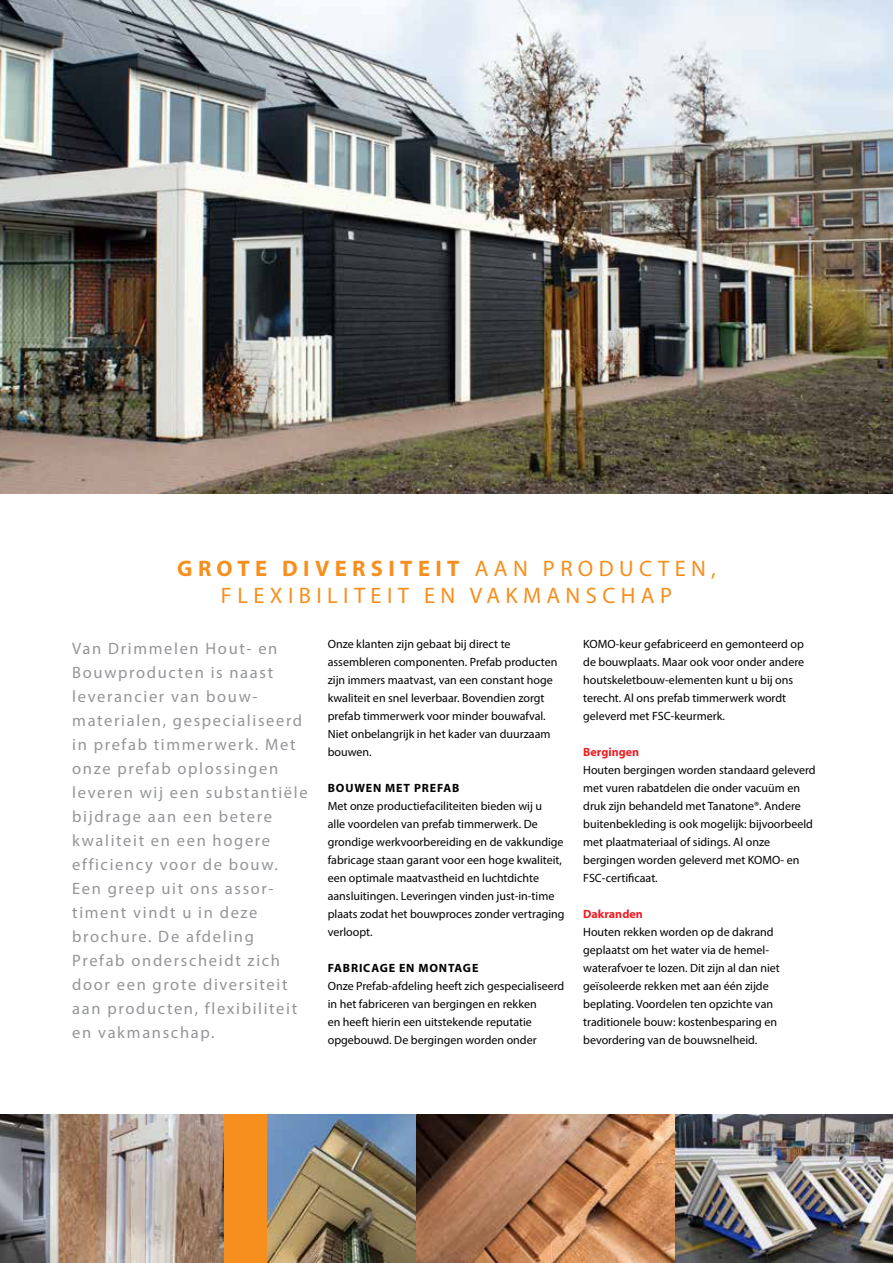
<style>
.page{position:relative;width:893px;height:1263px;background:#fff}
.page>*{position:absolute;margin:0;border:0;box-sizing:border-box;transform-origin:0 0}
.intro{font:22.5px/27px "Myriad Pro";letter-spacing:.24em;color:#f78f1e;text-align:center}
.intro-2{font:16.5px/24px "Myriad Pro";letter-spacing:.1em;color:#939598}
.body{font:12px/18px "Myriad Pro";color:#000}
.tussenkopje{font:700 12px "Myriad Pro";letter-spacing:.07em;color:#000}
.subkopjes{font:700 12px "Myriad Pro";color:#ed1d24}
.s1{font-weight:700}
</style>
<div class="page">
<div style="left:223px;top:1114px;width:45px;height:149px;background:#f78f1e"></div>
<img style="left:268px;top:1114px;width:625px;height:149px">
<img style="left:0;top:1114px;width:223px;height:149px">
<img style="left:0;top:0;width:893px;height:493px">
<p class="intro" style="left:177px;top:555px;width:540px"><span class="s1">GROTE DIVERSITEIT</span> AAN PRODUCTEN,<br>FLEXIBILITEIT EN VAKMANSCHAP</p>
<p class="intro-2" style="left:72px;top:636px;width:237px">Van Drimmelen Hout- en<br>Bouwproducten is naast leverancier van bouw&shy;materialen, gespecialiseerd in prefab timmerwerk. Met onze prefab oplossingen leveren wij een substantiële bijdrage aan een betere kwaliteit en een hogere efficiency voor de bouw.<br>Een greep uit ons assor&shy;timent vindt u in deze brochure. De afdeling<br>Prefab onderscheidt zich door een grote diversiteit aan producten, flexibiliteit en vakmanschap.</p>
<p class="body" style="left:328px;top:635px;width:231px">Onze klanten zijn gebaat bij direct te assembleren componenten. Prefab producten zijn immers maatvast, van een constant hoge kwaliteit en snel leverbaar. Bovendien zorgt prefab timmerwerk voor minder bouwafval.<br>Niet onbelangrijk in het kader van duurzaam bouwen.</p>
<p class="body" style="left:583px;top:635px;width:222px">KOMO-keur gefabriceerd en gemonteerd op de bouwplaats. Maar ook voor onder andere houtskeletbouw-elementen kunt u bij ons terecht. Al ons prefab timmerwerk wordt geleverd met FSC-keurmerk.</p>
<p class="subkopjes" style="left:583px;top:744px;width:57px">Bergingen</p>
<p class="body" style="left:583px;top:761px;width:234px">Houten bergingen worden standaard geleverd met vuren rabatdelen die onder vacuüm en druk zijn behandeld met Tanatone®. Andere buitenbekleding is ook mogelijk: bijvoorbeeld met plaatmateriaal of sidings. Al onze bergingen worden geleverd met KOMO- en FSC-certificaat.</p>
<p class="subkopjes" style="left:583px;top:906px;width:61px">Dakranden</p>
<p class="body" style="left:583px;top:923px;width:198px">Houten rekken worden op de dakrand geplaatst om het water via de hemel&shy;waterafvoer te lozen. Dit zijn al dan niet geïsoleerde rekken met aan één zijde beplating. Voordelen ten opzichte van traditionele bouw: kostenbesparing en bevordering van de bouwsnelheid.</p>
<p class="tussenkopje" style="left:328px;top:780px;width:133px">BOUWEN MET PREFAB</p>
<p class="body" style="left:328px;top:797px;width:238px">Met onze productiefaciliteiten bieden wij u<br>alle voordelen van prefab timmerwerk. De grondige werkvoorbereiding en de vakkundige fabricage staan garant voor een hoge kwaliteit, een optimale maatvastheid en luchtdichte aansluitingen. Leveringen vinden just-in-time plaats zodat het bouwproces zonder vertraging verloopt.</p>
<p class="tussenkopje" style="left:328px;top:960px;width:152px">FABRICAGE EN MONTAGE</p>
<p class="body" style="left:328px;top:977px;width:238px">Onze Prefab-afdeling heeft zich gespecialiseerd in het fabriceren van bergingen en rekken<br>en heeft hierin een uitstekende reputatie opgebouwd. De bergingen worden onder</p>
</div>
